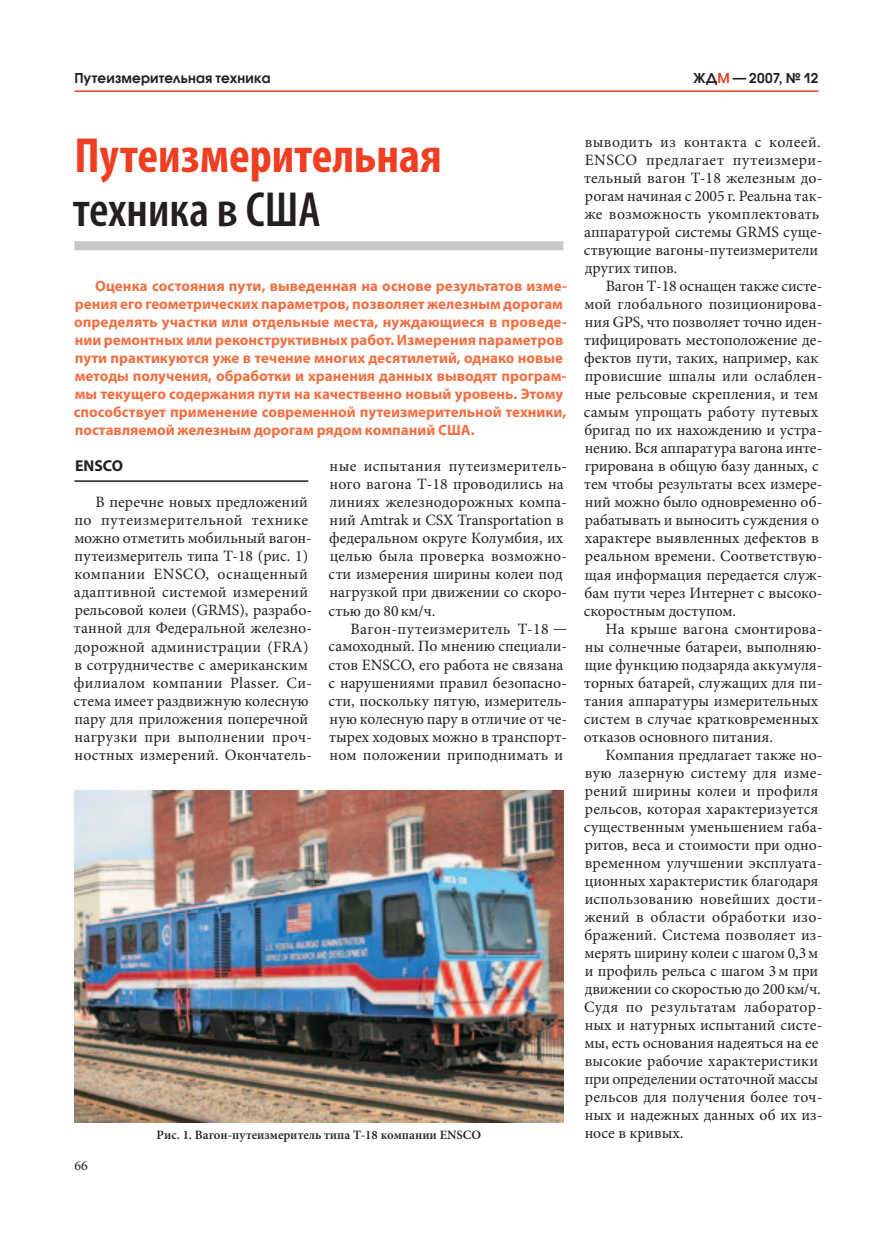
<style>
.page{position:relative;width:893px;height:1234px;background:#fff}
.page>*{position:absolute;margin:0;border:0;box-sizing:border-box;transform-origin:0 0}
.t1{font:700 condensed 49.5px "Myriad Pro";color:#ef3e22}
.t2{font:600 condensed 49.5px "Myriad Pro";color:#231f20}
.t3{font:15.75px/18px "Minion Pro";letter-spacing:.005em;color:#231f20}
.t4{font:700 15.75px "Myriad Pro";color:#231f20}
.t5{font:700 15px/18px "Myriad Pro";color:#f36f42}
.t6{font:13.95px "Minion Pro";color:#231f20}
.t7{font:600 13.5px "Avant Garde Gothic C";letter-spacing:.01em;color:#231f20}
.t8{font:600 12.75px "Minion Pro";color:#231f20}
.s1{color:#ef3e22}
</style>
<div class="page">
<hr style="left:74px;top:90px;width:745px;height:2px;background:#ef3e22">
<hr style="left:74px;top:480px;width:234px;height:1px;background:#231f20">
<img style="left:74px;top:790px;width:489px;height:331px">
<div style="left:74px;top:241px;width:489px;height:9px;background:#c7c8ca"></div>
<p class="t7" style="left:74px;top:70px;width:198px">Путеизмерительная техника</p>
<p class="t7" style="left:693px;top:70px;width:127px">ЖД<span class="s1">М</span> — 2007, № 12</p>
<h1 class="t1" style="left:75px;top:128px;width:369px">Путеизмерительная</h1>
<h1 class="t2" style="left:73px;top:183px;width:249px">техника в США</h1>
<p class="t5" style="left:74px;top:276px;width:494px;text-indent:21px">Оценка состояния пути, выведенная на основе результатов изме&shy;рения его геометрических параметров, позволяет железным дорогам определять участки или отдельные места, нуждающиеся в проведе&shy;нии ремонтных или реконструктивных работ. Измерения параметров пути практикуются уже в течение многих десятилетий, однако новые методы получения, обработки и хранения данных выводят програм&shy;мы текущего содержания пути на качественно новый уровень. Этому способствует применение современной путеизмерительной техники, поставляемой железным дорогам рядом компаний США.</p>
<p class="t4" style="left:75px;top:455px;width:49px">ENSCO</p>
<p class="t3" style="left:73px;top:493px;width:240px;text-indent:22px">В перечне новых предложений по путеизмерительной технике можно отметить мобильный вагон&shy;путеизмеритель типа T-18 (рис. 1) компании ENSCO, оснащенный адаптивной системой измерений рельсовой колеи (GRMS), разрабо&shy;танной для Федеральной железно&shy;дорожной администрации (FRA) в сотрудничестве с американским филиалом компании Plasser. Си&shy;стема имеет раздвижную колесную пару для приложения поперечной нагрузки при выполнении проч&shy;ностных измерений. Окончатель-</p>
<p class="t3" style="left:329px;top:457px;width:240px">ные испытания путеизмеритель&shy;ного вагона Т-18 проводились на линиях железнодорожных компа&shy;ний Amtrak и CSX Transportation в федеральном округе Колумбия, их целью была проверка возможно&shy;сти измерения ширины колеи под нагрузкой при движении со скоро&shy;стью до 80км/ч.</p>
<p class="t3" style="left:329px;top:619px;width:240px;text-indent:22px">Вагон-путеизмеритель T-18 — самоходный. По мнению специали&shy;стов ENSCO, его работа не связана с нарушениями правил безопасно&shy;сти, поскольку пятую, измеритель&shy;ную колесную пару в отличие от че&shy;тырех ходовых можно в транспорт&shy;ном положении приподнимать и</p>
<p class="t3" style="left:584px;top:133px;width:240px">выводить из контакта с колеей.<br>ENSCO предлагает путеизмери&shy;тельный вагон T-18 железным до&shy;рогам начиная с 2005 г. Реальна так&shy;же возможность укомплектовать аппаратурой системы GRMS суще&shy;ствующие вагоны-путеизмерители других типов.</p>
<p class="t3" style="left:584px;top:277px;width:240px;text-indent:22px">Вагон Т-18 оснащен также систе&shy;мой глобального позиционирова&shy;ния GPS, что позволяет точно иден&shy;тифицировать местоположение де&shy;фектов пути, таких, например, как провисшие шпалы или ослаблен&shy;ные рельсовые скрепления, и тем самым упрощать работу путевых бригад по их нахождению и устра&shy;нению. Вся аппаратура вагона инте&shy;грирована в общую базу данных, с тем чтобы результаты всех измере&shy;ний можно было одновременно об&shy;рабатывать и выносить суждения о характере выявленных дефектов в реальном времени. Соответствую&shy;щая информация передается служ&shy;бам пути через Интернет с высоко&shy;скоростным доступом.</p>
<p class="t3" style="left:584px;top:619px;width:240px;text-indent:22px">На крыше вагона смонтирова&shy;ны солнечные батареи, выполняю&shy;щие функцию подзаряда аккумуля&shy;торных батарей, служащих для пи&shy;тания аппаратуры измерительных систем в случае кратковременных отказов основного питания.</p>
<p class="t3" style="left:584px;top:745px;width:240px;text-indent:22px">Компания предлагает также но&shy;вую лазерную систему для изме&shy;рений ширины колеи и профиля рельсов, которая характеризуется существенным уменьшением габа&shy;ритов, веса и стоимости при одно&shy;временном улучшении эксплуата&shy;ционных характеристик благодаря использованию новейших дости&shy;жений в области обработки изо&shy;бражений. Система позволяет из&shy;мерять ширину колеи с шагом 0,3м и профиль рельса с шагом 3м при движении со скоростью до 200км/ч.<br>Судя по результатам лаборатор&shy;ных и натурных испытаний систе&shy;мы, есть основания надеяться на ее высокие рабочие характеристики при определении остаточной массы рельсов для получения более точ&shy;ных и надежных данных об их из-</p>
<p class="t6" style="left:74px;top:1155px;width:15px">66</p>
<p class="t8" style="left:157px;top:1125px;width:326px">Рис. 1. Вагон-путеизмеритель типа Т-18 компании ENSCO</p>
<p class="t3" style="left:585px;top:1123px;width:100px">носе в кривых.</p>
</div>
